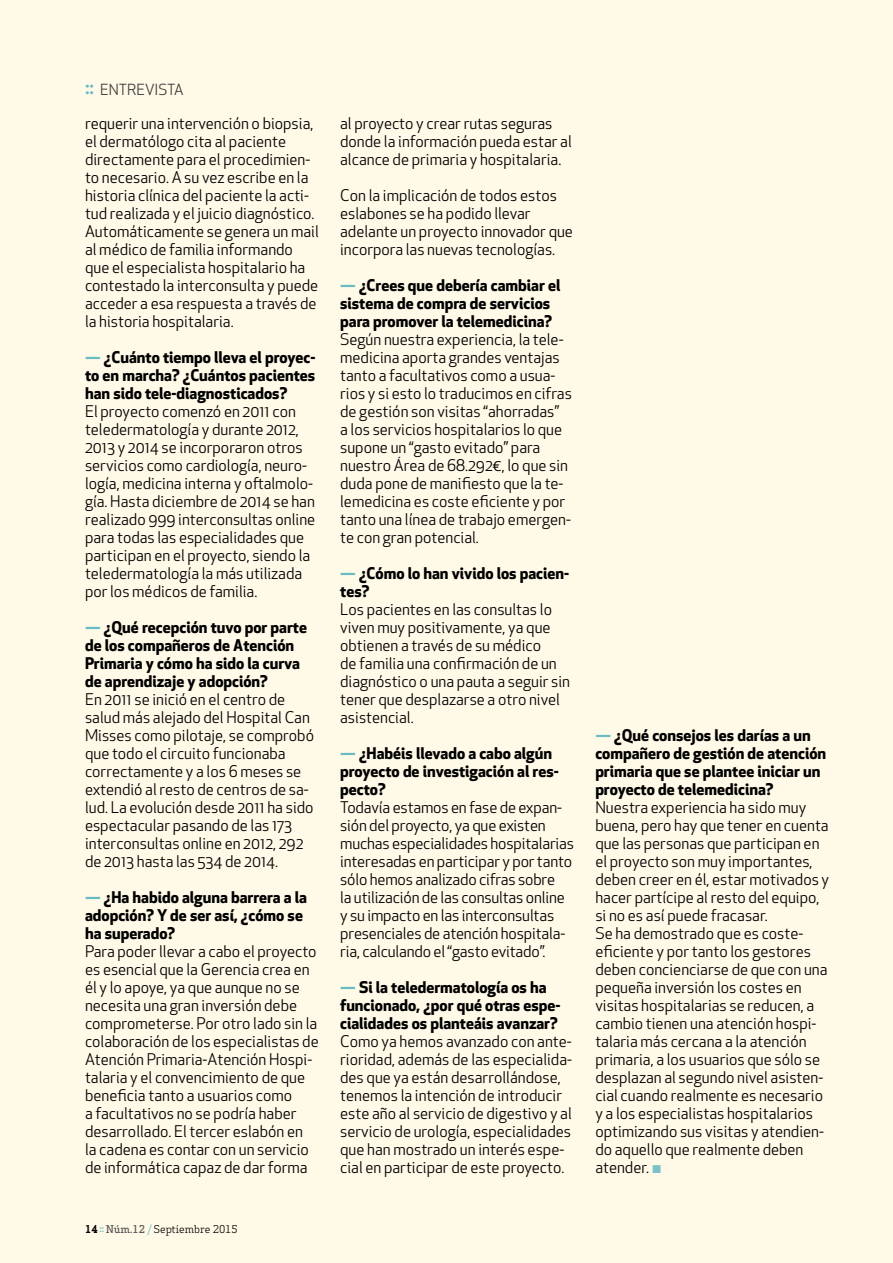
<style>
.page{position:relative;width:893px;height:1263px;background:#fffae7}
.page>*{position:absolute;margin:0;border:0;box-sizing:border-box;transform-origin:0 0}
.t1{font:15.75px/18px "Apex New";color:#000}
.t2{font:700 15.75px/18px "Apex New";color:#000}
.t3{font:15px "Apex New";color:#3c3c3b}
.t4{font:10.5px "Apex Serif";color:#000}
.s1{font-weight:500;font-size:21px;color:#68bbc3}
.s2{color:#68bbc3}
.s3{font-weight:700}
.s4{font-family:"Apex New";font-weight:500;color:#68bbc3}
.s5{font-weight:500;color:#575756}
.s6{color:#7dc2ca}
</style>
<div class="page">
<p class="t3" style="left:85px;top:80px;width:100px"><span class="s1">::</span> ENTREVISTA</p>
<p class="t1" style="left:85px;top:114px;width:235px">requerir una intervención o biopsia, el dermatólogo cita al paciente directamente para el procedimien&shy;to necesario. A su vez escribe en la historia clínica del paciente la acti&shy;tud realizada y el juicio diagnóstico.<br>Automáticamente se genera un mail al médico de familia informando que el especialista hospitalario ha contestado la interconsulta y puede acceder a esa respuesta a través de la historia hospitalaria.</p>
<p class="t2" style="left:85px;top:347px;width:232px;text-align:justify"><span class="s2">—</span> ¿Cuánto tiempo lleva el proyec&shy;to en marcha? ¿Cuántos pacientes han sido tele-diagnosticados?</p>
<p class="t1" style="left:85px;top:402px;width:232px">El proyecto comenzó en 2011 con teledermatología y durante 2012, 2013 y 2014 se incorporaron otros servicios como cardiología, neuro&shy;logía, medicina interna y oftalmolo&shy;gía. Hasta diciembre de 2014 se han realizado 999 interconsultas online para todas las especialidades que participan en el proyecto, siendo la teledermatología la más utilizada por los médicos de familia.</p>
<p class="t2" style="left:85px;top:617px;width:224px"><span class="s2">—</span> ¿Qué recepción tuvo por parte de los compañeros de Atención<br>Primaria y cómo ha sido la curva de aprendizaje y adopción?</p>
<p class="t1" style="left:85px;top:690px;width:230px">En 2011 se inició en el centro de salud más alejado del Hospital Can<br>Misses como pilotaje, se comprobó que todo el circuito funcionaba correctamente y a los 6 meses se extendió al resto de centros de sa&shy;lud. La evolución desde 2011 ha sido espectacular pasando de las 173 interconsultas online en 2012, 292 de 2013 hasta las 534 de 2014.</p>
<p class="t2" style="left:85px;top:887px;width:223px"><span class="s2">—</span> ¿Ha habido alguna barrera a la adopción? Y de ser así, ¿cómo se ha superado?</p>
<p class="t1" style="left:85px;top:942px;width:235px">Para poder llevar a cabo el proyecto es esencial que la Gerencia crea en él y lo apoye, ya que aunque no se necesita una gran inversión debe comprometerse. Por otro lado sin la colaboración de los especialistas de Atención Primaria-Atención Hospi&shy;talaria y el convencimiento de que beneficia tanto a usuarios como<br>a facultativos no se podría haber desarrollado. El tercer eslabón en<br>la cadena es contar con un servicio de informática capaz de dar forma</p>
<p class="t4" style="left:85px;top:1223px;width:154px"><span class="s3">14</span> <span class="s4">::</span> <span class="s5">Núm.12</span> <span class="s2">/</span> Septiembre 2015</p>
<p class="t1" style="left:340px;top:114px;width:233px">al proyecto y crear rutas seguras donde la información pueda estar al alcance de primaria y hospitalaria.</p>
<p class="t1" style="left:340px;top:186px;width:234px">Con la implicación de todos estos eslabones se ha podido llevar adelante un proyecto innovador que incorpora las nuevas tecnologías.</p>
<p class="t2" style="left:340px;top:275px;width:222px"><span class="s2">—</span> ¿Crees que debería cambiar el sistema de compra de servicios para promover la telemedicina?</p>
<p class="t1" style="left:340px;top:330px;width:233px">Según nuestra experiencia, la tele&shy;medicina aporta grandes ventajas tanto a facultativos como a usua&shy;rios y si esto lo traducimos en cifras de gestión son visitas “ahorradas”<br>a los servicios hospitalarios lo que supone un “gasto evitado” para nuestro Área de 68.292€, lo que sin duda pone de manifiesto que la te&shy;lemedicina es coste eficiente y por tanto una línea de trabajo emergen&shy;te con gran potencial.</p>
<p class="t2" style="left:340px;top:563px;width:231px"><span class="s2">—</span> ¿Cómo lo han vivido los pacien&shy;tes?</p>
<p class="t1" style="left:340px;top:600px;width:231px">Los pacientes en las consultas lo viven muy positivamente, ya que obtienen a través de su médico<br>de familia una confirmación de un diagnóstico o una pauta a seguir sin tener que desplazarse a otro nivel asistencial.</p>
<p class="t2" style="left:340px;top:743px;width:220px"><span class="s2">—</span> ¿Habéis llevado a cabo algún proyecto de investigación al res&shy;pecto?</p>
<p class="t1" style="left:340px;top:798px;width:235px">Todavía estamos en fase de expan&shy;sión del proyecto, ya que existen muchas especialidades hospitalarias interesadas en participar y por tanto sólo hemos analizado cifras sobre<br>la utilización de las consultas online y su impacto en las interconsultas presenciales de atención hospitala&shy;ria, calculando el “gasto evitado”.</p>
<p class="t2" style="left:340px;top:977px;width:222px"><span class="s2">—</span> Si la teledermatología os ha funcionado, ¿por qué otras espe&shy;cialidades os planteáis avanzar?</p>
<p class="t1" style="left:340px;top:1032px;width:233px">Como ya hemos avanzado con ante&shy;rioridad, además de las especialida&shy;des que ya están desarrollándose, tenemos la intención de introducir este año al servicio de digestivo y al servicio de urología, especialidades que han mostrado un interés espe&shy;cial en participar de este proyecto.</p>
<p class="t2" style="left:595px;top:725px;width:232px"><span class="s2">—</span> ¿Qué consejos les darías a un compañero de gestión de atención primaria que se plantee iniciar un proyecto de telemedicina?</p>
<p class="t1" style="left:595px;top:798px;width:235px">Nuestra experiencia ha sido muy buena, pero hay que tener en cuenta que las personas que participan en el proyecto son muy importantes, deben creer en él, estar motivados y hacer partícipe al resto del equipo, si no es así puede fracasar.<br>Se ha demostrado que es coste&shy;eficiente y por tanto los gestores deben concienciarse de que con una pequeña inversión los costes en visitas hospitalarias se reducen, a cambio tienen una atención hospi&shy;talaria más cercana a la atención primaria, a los usuarios que sólo se desplazan al segundo nivel asisten&shy;cial cuando realmente es necesario y a los especialistas hospitalarios optimizando sus visitas y atendien&shy;do aquello que realmente deben atender. <span class="s6">▪</span></p>
</div>
